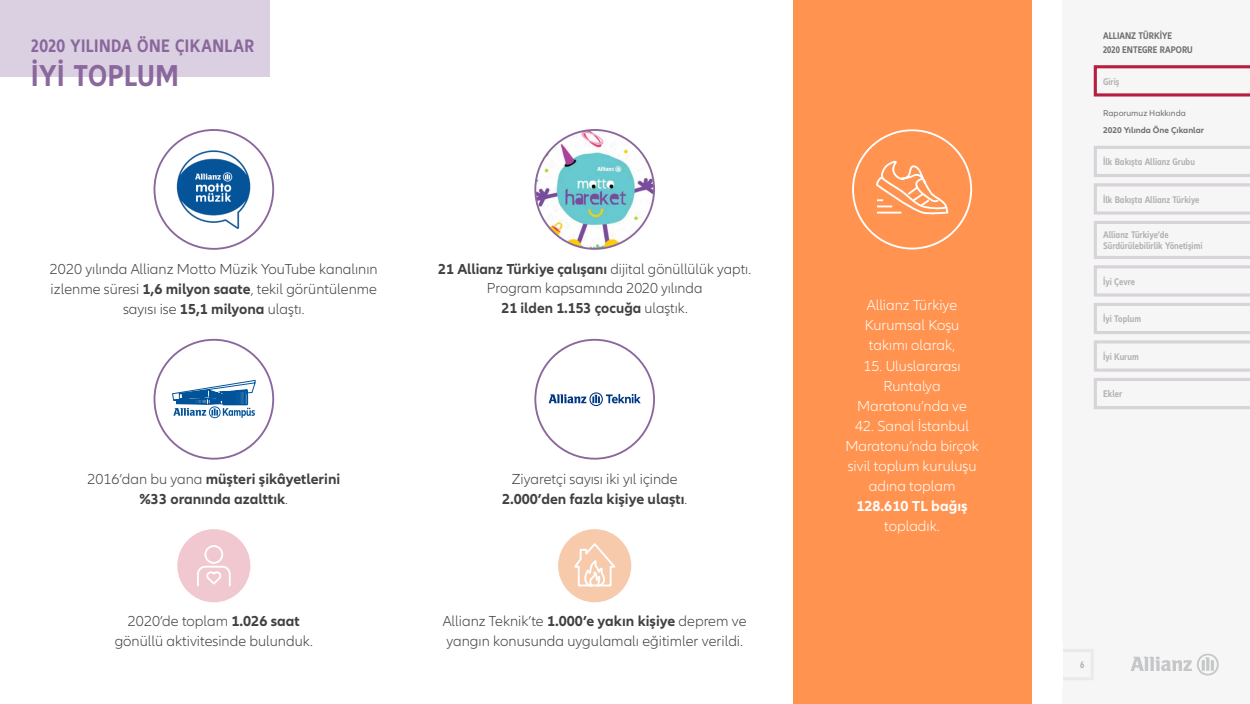
<style>
.page{position:relative;width:1250px;height:704px;background:#fff}
.page>*{position:absolute;margin:0;border:0;box-sizing:border-box;transform-origin:0 0}
.t1{font:700 condensed 31.25px "Allianz Neo";letter-spacing:.02em;color:#8a679c}
.t2{font:700 condensed 18.75px "Allianz Neo";letter-spacing:.025em;color:#8a679c}
.t3{font:300 15px/20px "Allianz Neo";color:#414141;text-align:center}
.t4{font:300 15px/20px "Allianz Neo";color:#fff;text-align:center}
.t5{font:700 15px/20px "Allianz Neo";color:#414141;text-align:center}
.t6{font:700 15px "Allianz Neo";color:#fff}
.t7{font:700 condensed 10px/11.2px "Allianz Neo";color:#b3b3b3}
.t8{font:700 condensed 10px/13.8px "Allianz Neo";color:#707070}
.t9{font:700 8.75px "Allianz Neo";color:#707070}
.t10{font:8.75px "Allianz Neo";color:#707070}
.s1{font-weight:700}
.s2{font-weight:300}
</style>
<div class="page">
<div style="left:1062px;top:0;width:188px;height:703px;background:#f7f6f7"></div>
<svg style="left:1093px;top:65px;width:157px;height:32px"></svg>
<svg style="left:1094px;top:146px;width:156px;height:263px"></svg>
<svg style="left:1063px;top:649px;width:30px;height:31px"></svg>
<svg style="left:1131px;top:653px;width:88px;height:22px"></svg>
<svg style="left:172px;top:380px;width:83px;height:38px"></svg>
<div style="left:154px;top:338px;width:120px;height:121px;border:2px solid #8a679c;border-radius:50%"></div>
<img style="left:154px;top:130px;width:119px;height:119px;border-radius:59px">
<div style="left:154px;top:129px;width:120px;height:120px;border:2px solid #8a679c;border-radius:50%"></div>
<div style="left:177px;top:528px;width:73px;height:74px;background:#f1c8d0;border-radius:50%"></div>
<svg style="left:197px;top:545px;width:34px;height:42px"></svg>
<div style="left:558px;top:528px;width:73px;height:74px;background:#f7caab;border-radius:50%"></div>
<svg style="left:574px;top:543px;width:42px;height:44px"></svg>
<img style="left:535px;top:130px;width:119px;height:119px;border-radius:59px">
<div style="left:534px;top:129px;width:121px;height:120px;border:2px solid #8a679c;border-radius:50%"></div>
<div style="left:534px;top:338px;width:121px;height:121px;border:2px solid #8a679c;border-radius:50%"></div>
<svg style="left:549px;top:392px;width:92px;height:14px"></svg>
<div style="left:793px;top:0;width:238px;height:703px;background:#ff934f"></div>
<div style="left:852px;top:129px;width:120px;height:120px;border:2px solid #fff;border-radius:50%"></div>
<svg style="left:876px;top:160px;width:73px;height:54px"></svg>
<div style="left:0;top:0;width:270px;height:76px;background:#dad0e1"></div>
<p class="t2" style="left:31px;top:35px;width:225px">2020 YILINDA ÖNE ÇIKANLAR</p>
<h1 class="t1" style="left:31px;top:58px;width:149px">İYİ TOPLUM</h1>
<p class="t3" style="left:50px;top:259px;width:329px">2020 yılında Allianz Motto Müzik YouTube kanalının izlenme süresi <span class="s1">1,6 milyon saate</span>, tekil görüntülenme sayısı ise <span class="s1">15,1 milyona</span> ulaştı.</p>
<p class="t3" style="left:438px;top:259px;width:314px;line-height:19.4px"><span class="s1">21 Allianz Türkiye çalışanı</span> dijital gönüllülük yaptı.<br>Program kapsamında 2020 yılında<br><span class="s1">21 ilden 1.153 çocuğa</span> ulaştık.</p>
<p class="t5" style="left:87px;top:469px;width:254px"><span class="s2">2016’dan bu yana</span> müşteri şikâyetlerini %33 oranında azalttık<span class="s2">.</span></p>
<p class="t3" style="left:115px;top:610px;width:200px">2020’de toplam <span class="s1">1.026 saat </span>gönüllü aktivitesinde bulunduk.</p>
<p class="t3" style="left:502px;top:469px;width:187px">Ziyaretçi sayısı iki yıl içinde<br><span class="s1">2.000’den fazla kişiye ulaştı</span>.</p>
<p class="t3" style="left:443px;top:610px;width:305px;text-align:left">Allianz Teknik’te <span class="s1">1.000’e yakın kişiye</span> deprem ve yangın konusunda uygulamalı eğitimler verildi.</p>
<p class="t4" style="left:865px;top:296px;width:96px;text-align:left">Allianz Türkiye<br>Kurumsal Koşu takımı olarak,</p>
<p class="t4" style="left:857px;top:355px;width:111px">15. Uluslararası<br>Runtalya<br>Maratonu’nda ve</p>
<p class="t4" style="left:845px;top:415px;width:135px">42. Sanal İstanbul<br>Maratonu’nda birçok sivil toplum kuruluşu adına toplam</p>
<p class="t6" style="left:856px;top:496px;width:113px">128.610 TL bağış</p>
<p class="t4" style="left:884px;top:515px;width:57px">topladık.</p>
<p class="t8" style="left:1103px;top:29px;width:91px">ALLIANZ TÜRKİYE<br>2020 ENTEGRE RAPORU</p>
<p class="t7" style="left:1103px;top:76px;width:18px">Giriş</p>
<p class="t10" style="left:1103px;top:108px;width:84px">Raporumuz Hakkında</p>
<p class="t9" style="left:1103px;top:125px;width:103px">2020 Yılında Öne Çıkanlar</p>
<p class="t7" style="left:1103px;top:156px;width:93px">İlk Bakışta Allianz Grubu</p>
<p class="t7" style="left:1103px;top:194px;width:98px">İlk Bakışta Allianz Türkiye</p>
<p class="t7" style="left:1103px;top:229px;width:101px">Allianz Türkiye’de<br>Sürdürülebilirlik Yönetişimi</p>
<p class="t7" style="left:1103px;top:276px;width:33px">İyi Çevre</p>
<p class="t7" style="left:1103px;top:313px;width:40px">İyi Toplum</p>
<p class="t7" style="left:1103px;top:351px;width:37px">İyi Kurum</p>
<p class="t7" style="left:1103px;top:388px;width:21px">Ekler</p>
<p class="t7" style="left:1080px;top:659px;width:6px">6</p>
</div>
